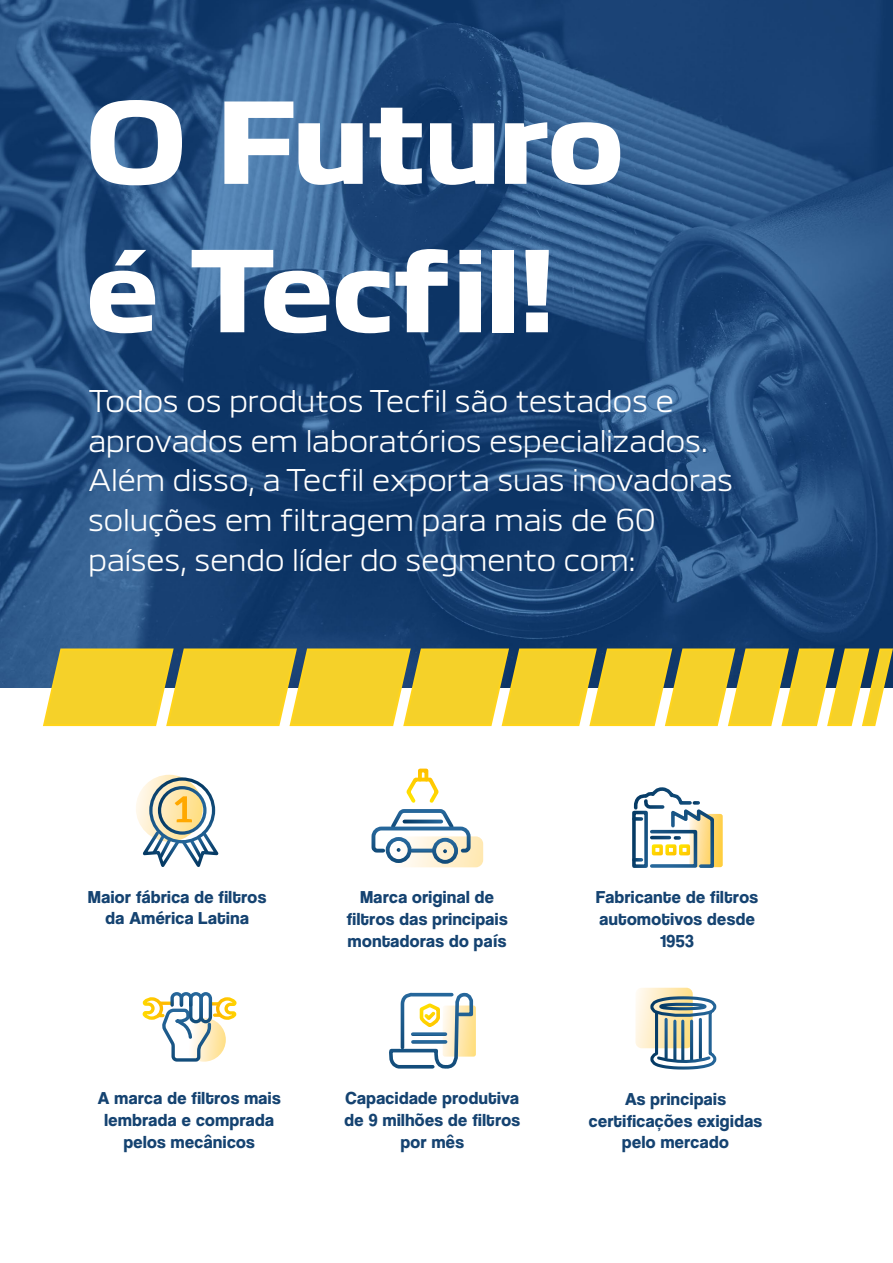
<style>
.page{position:relative;width:893px;height:1263px;background:#fff}
.page>*{position:absolute;margin:0;border:0;box-sizing:border-box;transform-origin:0 0}
.t1{font:800 123.6px/148.4px "Boxley";letter-spacing:-.03em;color:#fff}
.t2{font:300 33px/39.6px "Boxley";letter-spacing:-.015em;color:#fff;scale:.95 1}
.t3{font:700 18px/21.6px "Coolvetica Rg";letter-spacing:.025em;color:#154371;text-align:center}
</style>
<div class="page">
<img style="left:0;top:0;width:893px;height:687px">
<svg style="left:42px;top:647px;width:851px;height:80px;background:#e3c83e"></svg>
<svg style="left:389px;top:992px;width:87px;height:77px"></svg>
<svg style="left:151px;top:779px;width:63px;height:63px"></svg>
<svg style="left:136px;top:775px;width:67px;height:67px;background:#e4d9b3"></svg>
<svg style="left:142px;top:828px;width:77px;height:39px"></svg>
<div style="left:149px;top:777px;width:66px;height:66px;border:3px solid #fff;border-radius:50%"></div>
<div style="left:158px;top:786px;width:49px;height:49px;border:3px solid #fff;border-radius:50%"></div>
<svg style="left:175px;top:796px;width:17px;height:26px"></svg>
<svg style="left:142px;top:992px;width:95px;height:70px"></svg>
<svg style="left:371px;top:776px;width:112px;height:91px"></svg>
<svg style="left:632px;top:788px;width:91px;height:80px"></svg>
<svg style="left:635px;top:988px;width:81px;height:82px"></svg>
<h1 class="t1" style="left:85px;top:66px;width:542px">O Futuro é Tecfil!</h1>
<h2 class="t2" style="left:88px;top:381px;width:681px">Todos os produtos Tecfil são testados e aprovados em laboratórios especializados.<br>Além disso, a Tecfil exporta suas inovadoras soluções em filtragem para mais de 60 países, sendo líder do segmento com:</h2>
<p class="t3" style="left:88px;top:886px;width:180px">Maior fábrica de filtros da América Latina</p>
<p class="t3" style="left:98px;top:1087px;width:184px">A marca de filtros mais lembrada e comprada pelos mecânicos</p>
<p class="t3" style="left:347px;top:886px;width:162px">Marca original de filtros das principais montadoras do país</p>
<p class="t3" style="left:596px;top:886px;width:163px">Fabricante de filtros automotivos desde<br>1953</p>
<p class="t3" style="left:345px;top:1087px;width:177px">Capacidade produtiva de 9 milhões de filtros por mês</p>
<p class="t3" style="left:589px;top:1088px;width:175px">As principais certificações exigidas pelo mercado</p>
</div>
